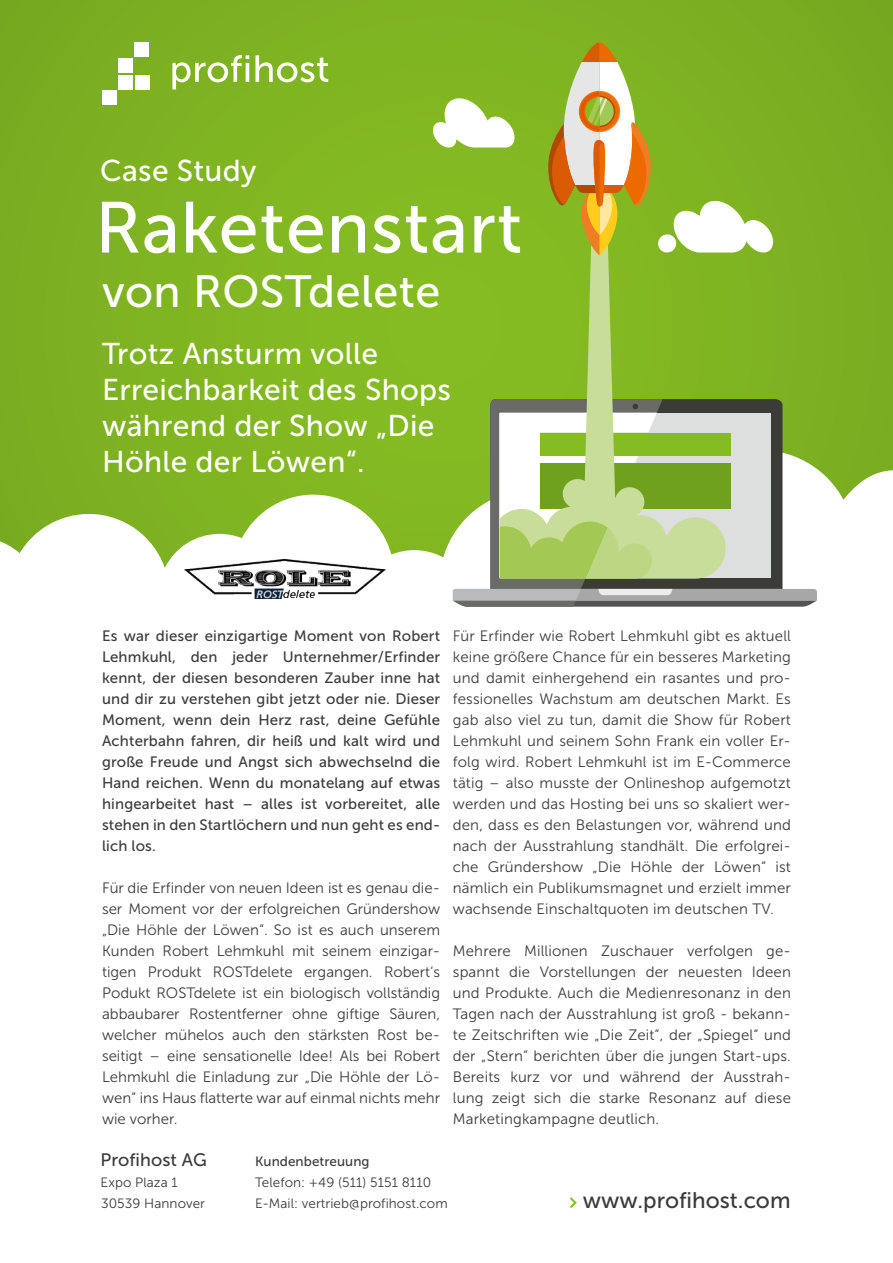
<style>
.page{position:relative;width:893px;height:1263px;background:#fff}
.page>*{position:absolute;margin:0;border:0;box-sizing:border-box;transform-origin:0 0}
.t1{font:72px "Museo Sans 500";letter-spacing:.01em;color:#fff}
.t2{font:45px "Museo Sans 500";letter-spacing:.01em;color:#fff}
.t3{font:30px/36px "Museo Sans 500";letter-spacing:.01em;color:#fff}
.t4{font:22.5px "Museo Sans 500";color:#3b3b3a}
.t5{font:18px "Museo Sans 500";letter-spacing:.005em;color:#3b3b3a}
.t6{font:15px/21px "Museo Sans 300";letter-spacing:.01em;color:#3b3b3a;text-align:justify}
.t7{font:15px/21px "Museo Sans 500";letter-spacing:.01em;color:#3b3b3a;text-align:justify}
.t8{font:13.5px/21px "Museo Sans 300";letter-spacing:.005em;color:#3b3b3a}
.t9{font:13.5px "Museo Sans 500";letter-spacing:.005em;color:#3b3b3a}
</style>
<div class="page">
<div style="left:0;top:0;width:893px;height:652px;background:#7fb322"></div>
<svg style="left:0;top:469px;width:893px;height:183px;fill:#fff"></svg>
<div style="left:134px;top:43px;width:15px;height:14px;background:#fff"></div>
<div style="left:118px;top:58px;width:15px;height:15px;background:#fff"></div>
<div style="left:135px;top:75px;width:14px;height:14px;background:#fff"></div>
<div style="left:118px;top:75px;width:15px;height:14px;background:#fff"></div>
<div style="left:102px;top:90px;width:15px;height:15px;background:#fff"></div>
<svg style="left:172px;top:55px;width:156px;height:34px"></svg>
<svg style="left:673px;top:200px;width:101px;height:53px"></svg>
<svg style="left:433px;top:98px;width:82px;height:50px"></svg>
<svg style="left:587px;top:225px;width:139px;height:174px"></svg>
<svg style="left:453px;top:399px;width:364px;height:208px;background:#adbf8c"></svg>
<svg style="left:548px;top:43px;width:103px;height:212px"></svg>
<img style="left:185px;top:560px;width:200px;height:39px">
<svg style="left:570px;top:1197px;width:7px;height:11px"></svg>
<h3 class="t3" style="left:100px;top:152px;width:158px">Case Study</h3>
<h1 class="t1" style="left:95px;top:188px;width:429px">Raketenstart</h1>
<h2 class="t2" style="left:102px;top:266px;width:340px">von ROSTdelete</h2>
<h3 class="t3" style="left:102px;top:335px;width:350px">Trotz Ansturm volle<br>Erreichbarkeit des Shops während der Show „Die<br>Höhle der Löwen“.</h3>
<p class="t7" style="left:102px;top:625px;width:340px">Es war dieser einzigartige Moment von Robert Lehmkuhl, den jeder Unternehmer/Erfinder kennt, der diesen besonderen Zauber inne hat und dir zu verstehen gibt jetzt oder nie. Dieser Moment, wenn dein Herz rast, deine Gefühle Achterbahn fahren, dir heiß und kalt wird und große Freude und Angst sich abwechselnd die Hand reichen. Wenn du monatelang auf etwas hingearbeitet hast – alles ist vorbereitet, alle stehen in den Startlöchern und nun geht es end&shy;lich los.</p>
<p class="t6" style="left:102px;top:877px;width:340px">Für die Erfinder von neuen Ideen ist es genau die&shy;ser Moment vor der erfolgreichen Gründershow „Die Höhle der Löwen“. So ist es auch unserem Kunden Robert Lehmkuhl mit seinem einzigar&shy;tigen Produkt ROSTdelete ergangen. Robert‘s Podukt ROSTdelete ist ein biologisch vollständig abbaubarer Rostentferner ohne giftige Säuren, welcher mühelos auch den stärksten Rost be&shy;seitigt – eine sensationelle Idee! Als bei Robert Lehmkuhl die Einladung zur „Die Höhle der Lö&shy;wen“ ins Haus flatterte war auf einmal nichts mehr wie vorher.</p>
<p class="t6" style="left:453px;top:625px;width:340px">Für Erfinder wie Robert Lehmkuhl gibt es aktuell keine größere Chance für ein besseres Marketing und damit einhergehend ein rasantes und pro&shy;fessionelles Wachstum am deutschen Markt. Es gab also viel zu tun, damit die Show für Robert Lehmkuhl und seinem Sohn Frank ein voller Er&shy;folg wird. Robert Lehmkuhl ist im E-Commerce tätig – also musste der Onlineshop aufgemotzt werden und das Hosting bei uns so skaliert wer&shy;den, dass es den Belastungen vor, während und nach der Ausstrahlung standhält. Die erfolgrei&shy;che Gründershow „Die Höhle der Löwen“ ist nämlich ein Publikumsmagnet und erzielt immer wachsende Einschaltquoten im deutschen TV.</p>
<p class="t6" style="left:453px;top:940px;width:340px">Mehrere Millionen Zuschauer verfolgen ge&shy;spannt die Vorstellungen der neuesten Ideen und Produkte. Auch die Medienresonanz in den Tagen nach der Ausstrahlung ist groß - bekann&shy;te Zeitschriften wie „Die Zeit“, der „Spiegel“ und der „Stern“ berichten über die jungen Start-ups.<br>Bereits kurz vor und während der Ausstrah&shy;lung zeigt sich die starke Resonanz auf diese Marketingkampagne deutlich.</p>
<p class="t5" style="left:100px;top:1150px;width:108px">Profihost AG</p>
<p class="t8" style="left:101px;top:1172px;width:106px">Expo Plaza 1<br>30539 Hannover</p>
<p class="t9" style="left:255px;top:1154px;width:116px">Kundenbetreuung</p>
<p class="t8" style="left:255px;top:1172px;width:194px">Telefon: +49 (511) 5151 8110<br>E-Mail: vertrieb@profihost.com</p>
<h3 class="t4" style="left:583px;top:1188px;width:209px">www.profihost.com</h3>
</div>
